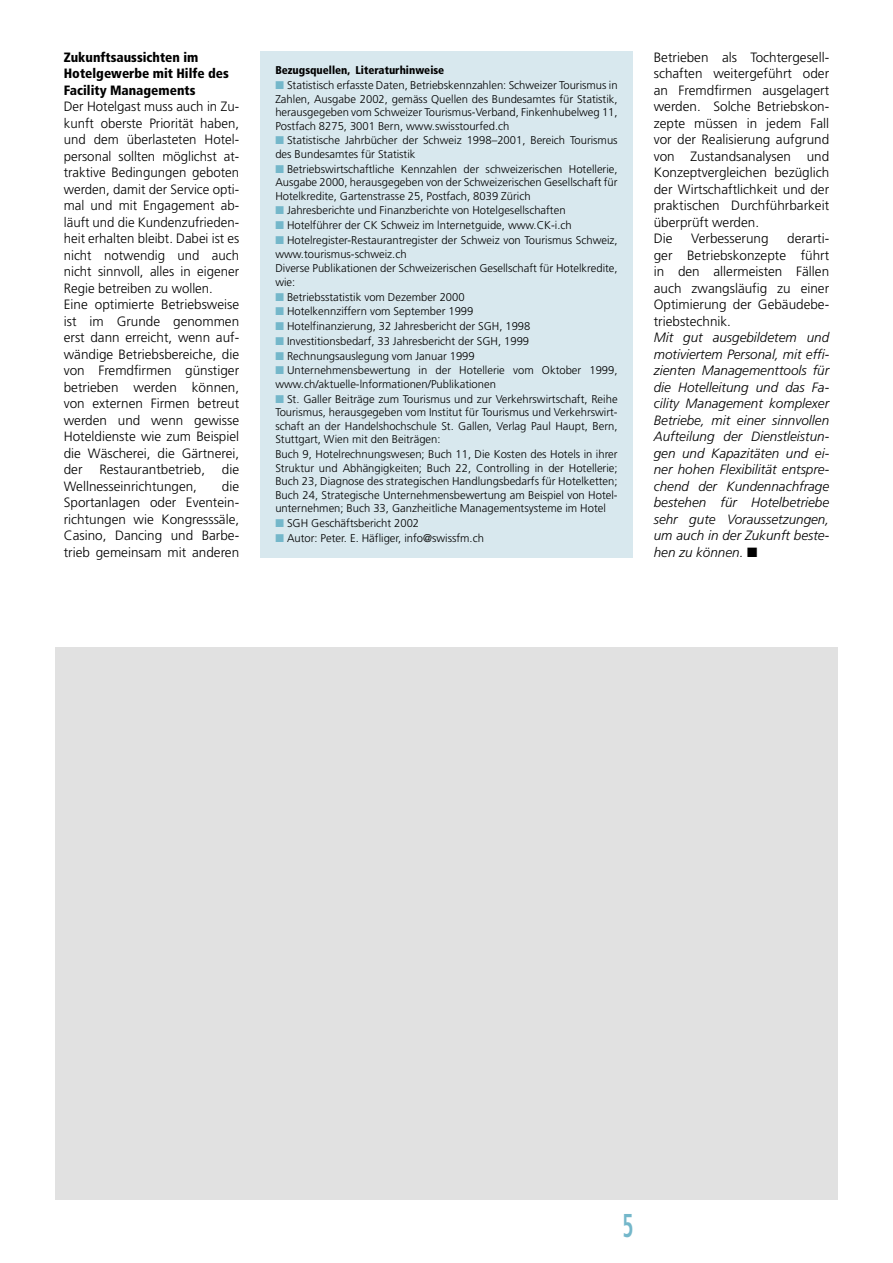
<style>
.page{position:relative;width:893px;height:1263px;background:#fff}
.page>*{position:absolute;margin:0;border:0;box-sizing:border-box;transform-origin:0 0}
.t1{font:700 condensed 33px "Frutiger";color:#74b7ca;scale:.65 1}
.t2{font:300 13.5px/16.5px "Frutiger";color:#000}
.t3{font:italic 300 13.5px/16.5px "Frutiger";color:#000;text-align:justify}
.t4{font:900 condensed 13.5px/16.5px "Frutiger";color:#000}
.t5{font:300 11.25px/13.5px "Frutiger";color:#000}
.t6{font:900 condensed 11.25px "Frutiger";color:#000}
</style>
<div class="page">
<div style="left:260px;top:51px;width:372px;height:506px;background:#d8e8ee"></div>
<div style="left:55px;top:647px;width:783px;height:552px;background:#e1e1e1"></div>
<p class="t4" style="left:64px;top:49px;width:167px">Zukunftsaussichten im<br>Hotelgewerbe mit Hilfe des<br>Facility Managements</p>
<p class="t2" style="left:64px;top:98px;width:177px">Der Hotelgast muss auch in Zu&shy;kunft oberste Priorität haben, und dem überlasteten Hotel&shy;personal sollten möglichst at&shy;traktive Bedingungen geboten werden, damit der Service opti&shy;mal und mit Engagement ab&shy;läuft und die Kundenzufrieden&shy;heit erhalten bleibt. Dabei ist es nicht notwendig und auch nicht sinnvoll, alles in eigener<br>Regie betreiben zu wollen.<br>Eine optimierte Betriebsweise ist im Grunde genommen erst dann erreicht, wenn auf&shy;wändige Betriebsbereiche, die von Fremdfirmen günstiger betrieben werden können, von externen Firmen betreut werden und wenn gewisse<br>Hoteldienste wie zum Beispiel die Wäscherei, die Gärtnerei, der Restaurantbetrieb, die<br>Wellnesseinrichtungen,</p>
<p class="t2" style="left:64px;top:478px;width:177px;text-align:justify;text-indent:158px">die Sportanlagen oder Eventein&shy;richtungen wie Kongresssäle, Casino, Dancing und Barbe&shy;trieb gemeinsam mit anderen</p>
<p class="t6" style="left:275px;top:64px;width:170px">Bezugsquellen, Literaturhinweise</p>
<p class="t5" style="left:275px;top:78px;width:344px;text-align:justify;text-indent:12px">Statistisch erfasste Daten, Betriebskennzahlen: Schweizer Tourismus in Zahlen, Ausgabe 2002, gemäss Quellen des Bundesamtes für Statistik, herausgegeben vom Schweizer Tourismus-Verband, Finkenhubelweg 11, Postfach 8275, 3001 Bern, www.swisstourfed.ch</p>
<p class="t5" style="left:275px;top:134px;width:344px;text-indent:12px">Statistische Jahrbücher der Schweiz 1998–2001, Bereich Tourismus des Bundesamtes für Statistik</p>
<p class="t5" style="left:275px;top:162px;width:344px;text-align:justify;text-indent:12px">Betriebswirtschaftliche Kennzahlen der schweizerischen Hotellerie, Ausgabe 2000, herausgegeben von der Schweizerischen Gesellschaft für Hotelkredite, Gartenstrasse 25, Postfach, 8039 Zürich</p>
<p class="t5" style="left:287px;top:203px;width:332px;line-height:14.9px">Jahresberichte und Finanzberichte von Hotelgesellschaften<br>Hotelführer der CK Schweiz im lnternetguide, www.CK-i.ch<br>Hotelregister-Restaurantregister der Schweiz von Tourismus Schweiz,</p>
<p class="t5" style="left:275px;top:246px;width:344px;line-height:14.9px">www.tourismus-schweiz.ch<br>Diverse Publikationen der Schweizerischen Gesellschaft für Hotelkredite,</p>
<p class="t5" style="left:287px;top:274px;width:332px;line-height:14.9px;text-indent:-12px">wie:<br>Betriebsstatistik vom Dezember 2000<br>Hotelkennziffern vom September 1999<br>Hotelfinanzierung, 32 Jahresbericht der SGH, 1998<br>Investitionsbedarf, 33 Jahresbericht der SGH, 1999<br>Rechnungsauslegung vom Januar 1999<br>Unternehmensbewertung in der Hotellerie vom Oktober 1999,</p>
<p class="t5" style="left:287px;top:377px;width:332px;line-height:14.9px;text-indent:-12px">www.ch/aktuelle-lnformationen/Publikationen<br>St. Galler Beiträge zum Tourismus und zur Verkehrswirtschaft, Reihe</p>
<p class="t5" style="left:275px;top:406px;width:344px;text-align:justify">Tourismus, herausgegeben vom Institut für Tourismus und Verkehrswirt&shy;schaft an der Handelshochschule St. Gallen, Verlag Paul Haupt, Bern, Stuttgart, Wien mit den Beiträgen:</p>
<p class="t5" style="left:275px;top:447px;width:344px;text-align:justify">Buch 9, Hotelrechnungswesen; Buch 11, Die Kosten des Hotels in ihrer Struktur und Abhängigkeiten; Buch 22, Controlling in der Hotellerie; Buch 23, Diagnose des strategischen Handlungsbedarfs für Hotelketten; Buch 24, Strategische Unternehmensbewertung am Beispiel von Hotel&shy;unternehmen; Buch 33, Ganzheitliche Managementsysteme im Hotel</p>
<p class="t5" style="left:287px;top:515px;width:198px;line-height:14.9px">SGH Geschäftsbericht 2002<br>Autor: Peter. E. Häfliger, info@swissfm.ch</p>
<p class="t2" style="left:654px;top:49px;width:177px">Betrieben als Tochtergesell&shy;schaften weitergeführt oder an Fremdfirmen ausgelagert werden. Solche Betriebskon&shy;zepte müssen in jedem Fall vor der Realisierung aufgrund von Zustandsanalysen und<br>Konzeptvergleichen bezüglich der Wirtschaftlichkeit und der praktischen Durchführbarkeit überprüft werden.<br>Die</p>
<p class="t2" style="left:654px;top:230px;width:177px;text-align:justify;text-indent:133px">derarti&shy;ger Betriebskonzepte führt in den allermeisten Fällen auch zwangsläufig zu einer Optimierung der Gebäudebe&shy;triebstechnik.</p>
<p class="t3" style="left:654px;top:329px;width:177px">Mit gut ausgebildetem und motiviertem Personal, mit effi&shy;zienten Managementtools für die Hotelleitung und das Fa&shy;cility Management komplexer Betriebe, mit einer sinnvollen Aufteilung der Dienstleistun&shy;gen und Kapazitäten und ei&shy;ner hohen Flexibilität entspre&shy;chend der Kundennachfrage bestehen für Hotelbetriebe sehr gute Voraussetzungen, um auch in der Zukunft beste&shy;hen zu können.</p>
<p class="t2" style="left:691px;top:230px;width:79px">Verbesserung</p>
<h1 class="t1" style="left:622px;top:1206px;width:19px">5</h1>
</div>
